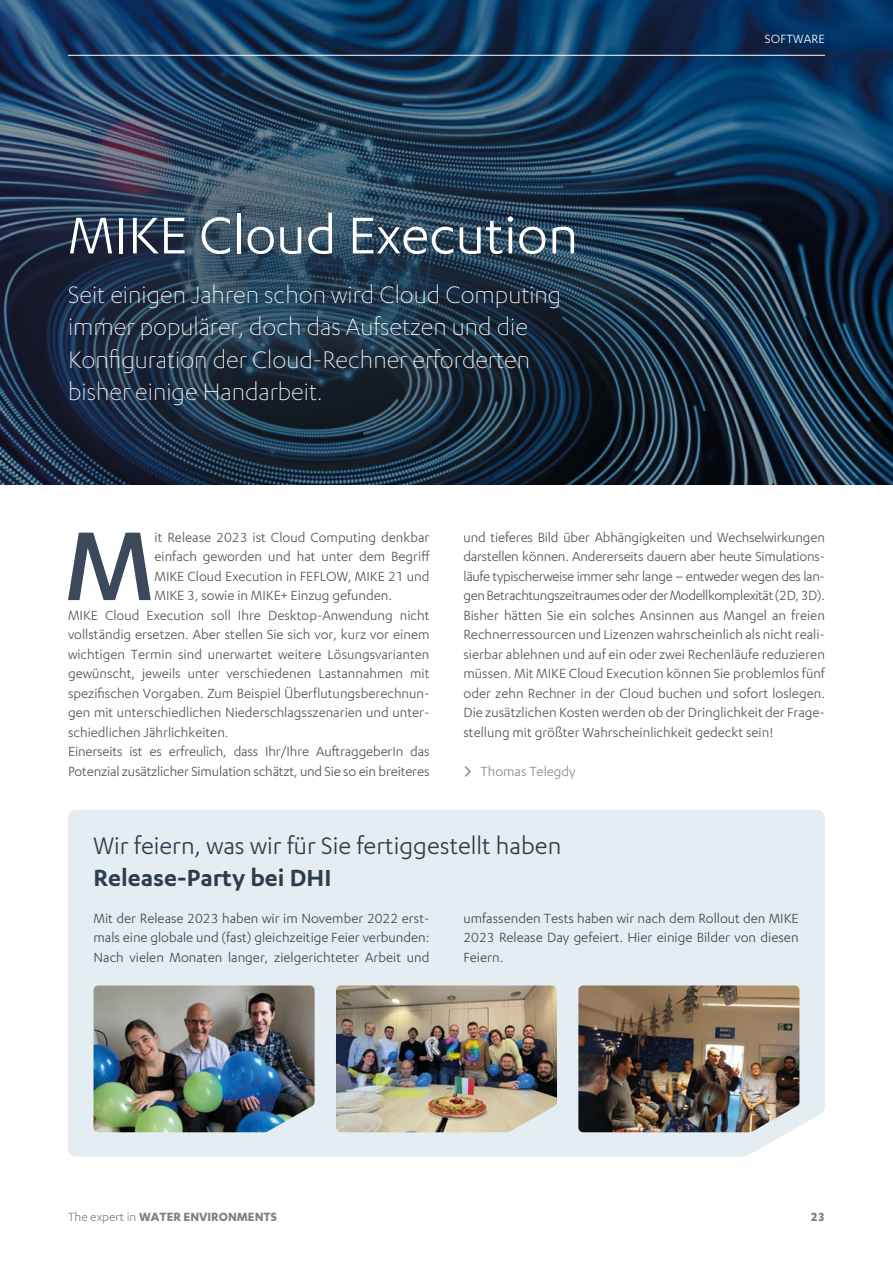
<style>
.page{position:relative;width:893px;height:1263px;background:#fff}
.page>*{position:absolute;margin:0;border:0;box-sizing:border-box;transform-origin:0 0}
.t1{font:500 113.55px "Karbon DHI";color:#3c495a}
.t2{font:60px "Karbon DHI";color:#fff}
.t3{font:300 27px/32.4px "Karbon DHI";color:#fff}
.t4{font:27px "Karbon DHI";color:#2b3d4e}
.t5{font:600 27px "Karbon DHI";color:#2b3d4e}
.t6{font:15px/19.5px "Karbon DHI";color:#555454}
.t7{font:15px/19.5px "Karbon DHI";color:#3c495a;text-align:justify}
.t8{font:15px "Karbon DHI";color:#858b93}
.t9{font:700 13.5px "Karbon DHI";color:#798189}
.t10{font:13.5px "Karbon DHI";letter-spacing:.015em;color:#fff}
.s1{font-weight:400}
</style>
<div class="page">
<svg style="left:841px;top:0;width:52px;height:485px"></svg>
<div style="left:0;top:0;width:841px;height:485px;background:#2b3d4e;opacity:.75"></div>
<hr style="left:68px;top:55px;width:757px;height:1px;background:#fff">
<div style="left:68px;top:810px;width:757px;height:347px;background:#e4edf2"></div>
<img style="left:94px;top:985px;width:221px;height:147px">
<img style="left:336px;top:985px;width:221px;height:147px">
<img style="left:578px;top:985px;width:221px;height:147px">
<h2 class="t2" style="left:68px;top:202px;width:512px">MIKE Cloud Execution</h2>
<h3 class="t3" style="left:68px;top:278px;width:495px">Seit einigen Jahren schon wird Cloud Computing immer populärer, doch das Aufsetzen und die Konfiguration der Cloud-Rechner erforderten bisher einige Handarbeit.</h3>
<p class="t10" style="left:765px;top:32px;width:61px">SOFTWARE</p>
<h1 class="t1" style="left:64px;top:502px;width:92px">M</h1>
<p class="t6" style="left:155px;top:527px;width:276px">it Release 2023 ist Cloud Computing denkbar</p>
<p class="t6" style="left:155px;top:546px;width:277px">einfach geworden und hat unter dem Begriff</p>
<p class="t6" style="left:155px;top:566px;width:276px">MIKE Cloud Execution in FEFLOW, MIKE 21 und</p>
<p class="t6" style="left:155px;top:585px;width:239px">MIKE 3, sowie in MIKE+ Einzug gefunden.</p>
<p class="t6" style="left:68px;top:605px;width:363px">MIKE Cloud Execution soll Ihre Desktop-Anwendung nicht</p>
<p class="t6" style="left:68px;top:624px;width:363px">vollständig ersetzen. Aber stellen Sie sich vor, kurz vor einem</p>
<p class="t6" style="left:68px;top:644px;width:363px">wichtigen Termin sind unerwartet weitere Lösungsvarianten</p>
<p class="t6" style="left:68px;top:663px;width:363px">gewünscht, jeweils unter verschiedenen Lastannahmen mit</p>
<p class="t6" style="left:68px;top:683px;width:363px">spezifischen Vorgaben. Zum Beispiel Überflutungsberechnun-</p>
<p class="t6" style="left:68px;top:702px;width:363px">gen mit unterschiedlichen Niederschlagsszenarien und unter-</p>
<p class="t6" style="left:68px;top:722px;width:162px">schiedlichen Jährlichkeiten.</p>
<p class="t6" style="left:68px;top:741px;width:363px">Einerseits ist es erfreulich, dass Ihr/Ihre AuftraggeberIn das</p>
<p class="t6" style="left:68px;top:761px;width:363px">Potenzial zusätzlicher Simulation schätzt, und Sie so ein breiteres</p>
<p class="t6" style="left:463px;top:527px;width:363px">und tieferes Bild über Abhängigkeiten und Wechselwirkungen darstellen können. Andererseits dauern aber heute Simulations&shy;läufe typischerweise immer sehr lange – entweder wegen des lan&shy;gen Betrachtungszeitraumes oder der Modellkomplexität (2D, 3D).<br>Bisher hätten Sie ein solches Ansinnen aus Mangel an freien Rechnerressourcen und Lizenzen wahrscheinlich als nicht reali&shy;sierbar ablehnen und auf ein oder zwei Rechenläufe reduzieren müssen. Mit MIKE Cloud Execution können Sie problemlos fünf oder zehn Rechner in der Cloud buchen und sofort loslegen.<br>Die zusätzlichen Kosten werden ob der Dringlichkeit der Frage&shy;stellung mit größter Wahrscheinlichkeit gedeckt sein!</p>
<p class="t8" style="left:480px;top:763px;width:97px">Thomas Telegdy</p>
<h3 class="t4" style="left:94px;top:831px;width:469px">Wir feiern, was wir für Sie fertiggestellt haben</h3>
<h3 class="t5" style="left:94px;top:863px;width:239px">Release-Party bei DHI</h3>
<p class="t7" style="left:94px;top:908px;width:337px">Mit der Release 2023 haben wir im November 2022 erst&shy;mals eine globale und (fast) gleichzeitige Feier verbunden:<br>Nach vielen Monaten langer, zielgerichteter Arbeit und</p>
<p class="t7" style="left:463px;top:908px;width:337px">umfassenden Tests haben wir nach dem Rollout den MIKE 2023 Release Day gefeiert. Hier einige Bilder von diesen Feiern.</p>
<p class="t9" style="left:68px;top:1209px;width:210px"><span class="s1">The expert in</span> WATER ENVIRONMENTS</p>
<p class="t9" style="left:811px;top:1209px;width:16px">23</p>
</div>
